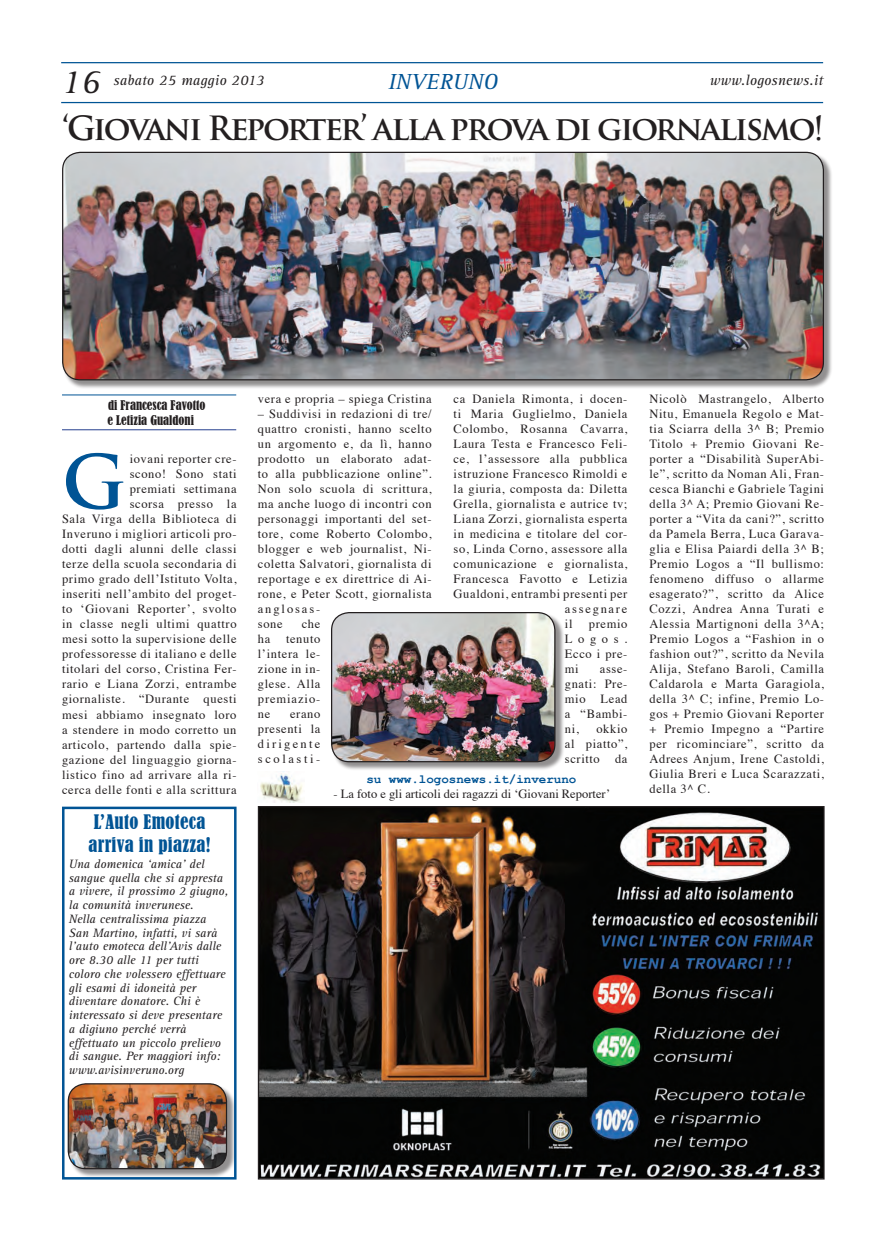
<style>
.page{position:relative;width:886px;height:1241px;background:#fff}
.page>*{position:absolute;margin:0;border:0;box-sizing:border-box;transform-origin:0 0}
.t1{font:700 72.25px "Trajan Pro";color:#005495}
.t2{font:italic 35px "Rotis Serif";color:#231f20}
.t3{font:700 32.5px "Trajan Pro";letter-spacing:-.065em;color:#231f20}
.t4{font:italic 22.5px "Rotis Serif";letter-spacing:.01em;color:#005495}
.t5{font:condensed 18.75px/22.5px "Bernard";letter-spacing:.015em;color:#005495}
.t6{font:italic 15px "Rotis Serif";letter-spacing:.01em;color:#231f20}
.t7{font:12.5px/15px "Times";letter-spacing:.05em;color:#231f20;text-align:justify}
.t8{font:italic 12.5px/13.8px "Rotis Serif";color:#231f20}
.t9{font:12.5px "Times";color:#231f20}
.t10{font:condensed 12.5px/15px "Bernard";color:#231f20}
.t11{font:700 12.5px "Courier New";color:#005495}
.t12{font:12.5px "Times";letter-spacing:.14em;color:#231f20}
</style>
<div class="page">
<div style="left:63px;top:153px;width:770px;height:236px;background:#231f20;opacity:.5"></div>
<img style="left:63px;top:152px;width:760px;height:228px">
<div style="left:62px;top:152px;width:762px;height:228px;border:1px solid #231f20;border-radius:18px"></div>
<hr style="left:61px;top:102px;width:762px;height:1px;background:#005495">
<hr style="left:61px;top:62px;width:762px;height:1px;background:#005495">
<div style="left:62px;top:806px;width:175px;height:373px;border:2px solid #005495"></div>
<div style="left:69px;top:1084px;width:167px;height:93px;background:#231f20;opacity:.5"></div>
<img style="left:68px;top:1084px;width:158px;height:84px">
<div style="left:68px;top:1082px;width:159px;height:87px;border:1px solid #231f20;border-radius:18px"></div>
<hr style="left:62px;top:394px;width:174px;height:1px;background:#005495">
<hr style="left:62px;top:429px;width:174px;height:1px;background:#253f8e">
<img style="left:260px;top:807px;width:562px;height:370px">
<div style="left:332px;top:613px;width:232px;height:158px;background:#231f20;opacity:.5"></div>
<img style="left:332px;top:612px;width:223px;height:149px">
<div style="left:331px;top:612px;width:224px;height:150px;border:1px solid #231f20;border-radius:18px"></div>
<img style="left:260px;top:771px;width:43px;height:31px">
<p class="t2" style="left:61px;top:62px;width:41px">16</p>
<p class="t6" style="left:113px;top:72px;width:153px">sabato 25 maggio 2013</p>
<p class="t4" style="left:388px;top:68px;width:111px">INVERUNO</p>
<p class="t6" style="left:710px;top:72px;width:115px">www.logosnews.it</p>
<p class="t3" style="left:62px;top:108px;width:763px">‘Giovani Reporter’ alla prova di giornalismo!</p>
<p class="t10" style="left:108px;top:397px;width:100px">di Francesca Favotto e Letizia Gualdoni</p>
<p class="t1" style="left:62px;top:437px;width:66px">G</p>
<p class="t7" style="left:62px;top:450px;width:176px;text-align:right">iovani reporter cre-<br>scono! Sono stati<br>premiati settimana<br>scorsa presso la<br>Sala Virga della Biblioteca di<br>Inveruno i migliori articoli pro&shy;dotti dagli alunni delle classi terze della scuola secondaria di primo grado dell’Istituto Volta, inseriti nell’ambito del proget&shy;to ‘Giovani Reporter’, svolto in classe negli ultimi quattro mesi sotto la supervisione delle professoresse di italiano e delle titolari del corso, Cristina Fer&shy;rario e Liana Zorzi, entrambe giornaliste. “Durante questi mesi abbiamo insegnato loro a stendere in modo corretto un articolo, partendo dalla spie&shy;gazione del linguaggio giorna&shy;listico fino ad arrivare alla ri&shy;cerca delle fonti e alla scrittura</p>
<p class="t5" style="left:88px;top:810px;width:124px">L’Auto Emoteca arriva in piazza!</p>
<p class="t8" style="left:69px;top:857px;width:161px">Una domenica ‘amica’ del sangue quella che si appresta a vivere, il prossimo 2 giugno, la comunità inverunese.<br>Nella centralissima piazza<br>San Martino, infatti, vi sarà l’auto emoteca dell’Avis dalle ore 8.30 alle 11 per tutti coloro che volessero effettuare gli esami di idoneità per diventare donatore. Chi è interessato si deve presentare a digiuno perché verrà effettuato un piccolo prelievo di sangue. Per maggiori info: www.avisinveruno.org</p>
<p class="t7" style="left:258px;top:390px;width:175px">vera e propria – spiega Cristina</p>
<p class="t7" style="left:258px;top:405px;width:175px;text-align:left">– Suddivisi in redazioni di tre/ quattro cronisti, hanno scelto un argomento e, da lì, hanno prodotto un elaborato adat&shy;to alla pubblicazione online”.<br>Non solo scuola di scrittura, ma anche luogo di incontri con personaggi importanti del set&shy;tore, come Roberto Colombo, blogger e web journalist, Ni&shy;coletta Salvatori, giornalista di reportage e ex direttrice di Ai&shy;rone, e Peter Scott, giornalista anglosas-<br>sone</p>
<p class="t7" style="left:302px;top:615px;width:20px">che</p>
<p class="t7" style="left:258px;top:630px;width:14px">ha</p>
<p class="t7" style="left:258px;top:630px;width:64px;text-indent:28px">tenuto l’intera le&shy;zione in in&shy;glese. Alla premiazio&shy;ne</p>
<p class="t7" style="left:258px;top:705px;width:64px;text-indent:32px">erano presenti la dirigente scolasti-</p>
<p class="t7" style="left:454px;top:390px;width:175px">ca Daniela Rimonta, i docen-</p>
<p class="t7" style="left:454px;top:405px;width:175px">ti Maria Guglielmo, Daniela</p>
<p class="t7" style="left:454px;top:420px;width:175px">Colombo, Rosanna Cavarra,</p>
<p class="t7" style="left:454px;top:435px;width:175px">Laura Testa e Francesco Feli-</p>
<p class="t7" style="left:454px;top:450px;width:175px">ce, l’assessore alla pubblica</p>
<p class="t7" style="left:454px;top:465px;width:175px">istruzione Francesco Rimoldi e</p>
<p class="t7" style="left:454px;top:480px;width:175px">la giuria, composta da: Diletta</p>
<p class="t7" style="left:454px;top:495px;width:175px">Grella, giornalista e autrice tv;</p>
<p class="t7" style="left:454px;top:510px;width:175px">Liana Zorzi, giornalista esperta</p>
<p class="t7" style="left:454px;top:525px;width:175px">in medicina e titolare del cor-</p>
<p class="t7" style="left:454px;top:540px;width:175px">so, Linda Corno, assessore alla</p>
<p class="t7" style="left:454px;top:555px;width:175px">comunicazione e giornalista,</p>
<p class="t7" style="left:454px;top:570px;width:175px">Francesca Favotto e Letizia</p>
<p class="t7" style="left:454px;top:585px;width:175px">Gualdoni, entrambi presenti per</p>
<p class="t12" style="left:565px;top:597px;width:64px">assegnare</p>
<p class="t7" style="left:565px;top:615px;width:9px">il</p>
<p class="t7" style="left:565px;top:615px;width:64px;text-indent:24px">premio Logos.<br>Ecco i pre&shy;mi</p>
<p class="t7" style="left:565px;top:660px;width:64px;text-indent:35px">asse&shy;gnati: Pre&shy;mio Lead a “Bambi&shy;ni,</p>
<p class="t7" style="left:565px;top:720px;width:64px;text-indent:32px">okkio al piatto”, scritto da</p>
<p class="t11" style="left:366px;top:771px;width:212px">su www.logosnews.it/inveruno</p>
<p class="t9" style="left:333px;top:782px;width:278px">- La foto e gli articoli dei ragazzi di ‘Giovani Reporter’</p>
<p class="t7" style="left:649px;top:390px;width:176px">Nicolò Mastrangelo, Alberto Nitu, Emanuela Regolo e Mat&shy;tia Sciarra della 3^ B; Premio Titolo + Premio Giovani Re&shy;porter a “Disabilità SuperAbi&shy;le”, scritto da Noman Ali, Fran&shy;cesca Bianchi e Gabriele Tagini della 3^ A; Premio Giovani Re&shy;porter a “Vita da cani?”, scritto da Pamela Berra, Luca Garava&shy;glia e Elisa Paiardi della 3^ B; Premio Logos a “Il bullismo: fenomeno diffuso o allarme esagerato?”, scritto da Alice Cozzi, Andrea Anna Turati e Alessia Martignoni della 3^A; Premio Logos a “Fashion in o fashion out?”, scritto da Nevila Alija, Stefano Baroli, Camilla Caldarola e Marta Garagiola, della 3^ C; infine, Premio Lo&shy;gos + Premio Giovani Reporter + Premio Impegno a “Partire per ricominciare”, scritto da Adrees Anjum, Irene Castoldi, Giulia Breri e Luca Scarazzati, della 3^ C.</p>
</div>
